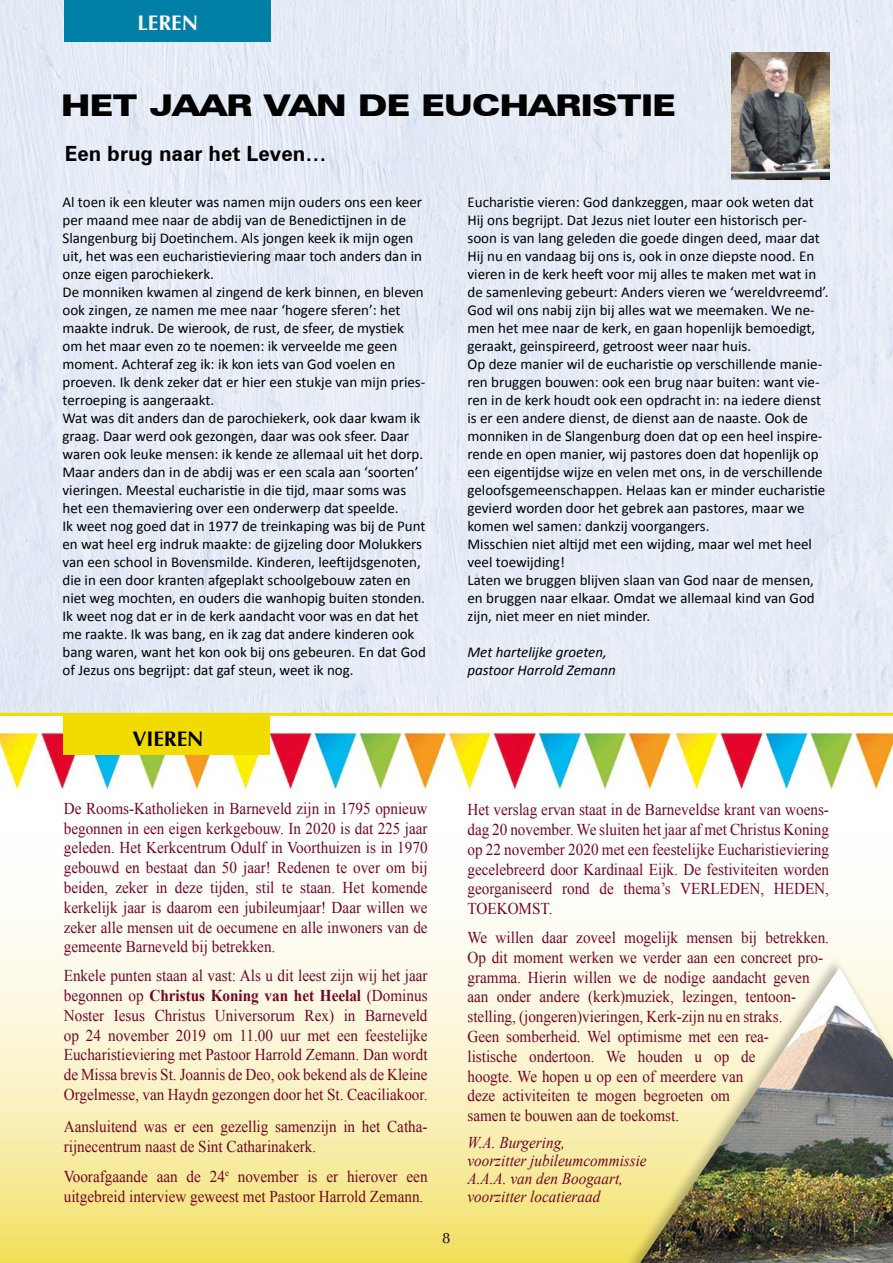
<style>
.page{position:relative;width:893px;height:1263px;background:#fff}
.page>*{position:absolute;margin:0;border:0;box-sizing:border-box;transform-origin:0 0}
.t1{font:900 expanded 30px "Zurich BT";color:#000}
.t2{font:700 21px "Zurich BT";color:#000}
.t3{font:700 21px "Optima";color:#000}
.t4{font:700 21px "Optima";color:#fff}
.t5{font:16.5px/19.8px "Times New Roman";color:#720526;text-align:justify;scale:.92 1}
.t6{font:italic 16.5px/18px "Times New Roman";color:#720526;scale:.92 1}
.t7{font:15px/18px "Calibri";color:#000}
.t8{font:italic 15px/18px "Calibri";color:#000}
.t9{font:15px "Optima";color:#000}
.s1{font-weight:700}
</style>
<div class="page">
<svg style="left:0;top:791px;width:893px;height:472px"></svg>
<div style="left:0;top:0;width:893px;height:713px;background:#e6ecf6"></div>
<img style="left:731px;top:52px;width:98px;height:127px">
<div style="left:65px;top:0;width:206px;height:41px;background:#0080a7"></div>
<img style="left:674px;top:727px;width:219px;height:63px">
<img style="left:449px;top:728px;width:222px;height:62px">
<img style="left:0;top:727px;width:448px;height:63px">
<div style="left:64px;top:716px;width:206px;height:38px;background:#f2dc00"></div>
<hr style="left:0;top:713px;width:893px;height:3px;background:#f2dc00">
<div style="left:625px;top:956px;width:268px;height:307px;background:#000;opacity:.25"></div>
<img style="left:640px;top:967px;width:253px;height:296px">
<h2 class="t4" style="left:137px;top:11px;width:62px">LEREN</h2>
<h1 class="t1" style="left:62px;top:88px;width:616px">HET JAAR VAN DE EUCHARISTIE</h1>
<h2 class="t2" style="left:65px;top:141px;width:263px">Een brug naar het Leven…</h2>
<p class="t7" style="left:62px;top:193px;width:365px">Al toen ik een kleuter was namen mijn ouders ons een keer per maand mee naar de abdij van de Benedictijnen in de Slangenburg bij Doetinchem. Als jongen keek ik mijn ogen uit, het was een eucharistieviering maar toch anders dan in onze eigen parochiekerk.<br>De monniken kwamen al zingend de kerk binnen, en bleven ook zingen, ze namen me mee naar ‘hogere sferen’: het maakte indruk. De wierook, de rust, de sfeer, de mystiek om het maar even zo te noemen: ik verveelde me geen moment. Achteraf zeg ik: ik kon iets van God voelen en proeven. Ik denk zeker dat er hier een stukje van mijn pries&shy;terroeping is aangeraakt.<br>Wat was dit anders dan de parochiekerk, ook daar kwam ik graag. Daar werd ook gezongen, daar was ook sfeer. Daar waren ook leuke mensen: ik kende ze allemaal uit het dorp.<br>Maar anders dan in de abdij was er een scala aan ‘soorten’ vieringen. Meestal eucharistie in die tijd, maar soms was het een themaviering over een onderwerp dat speelde.<br>Ik weet nog goed dat in 1977 de treinkaping was bij de Punt en wat heel erg indruk maakte: de gijzeling door Molukkers van een school in Bovensmilde. Kinderen, leeftijdsgenoten, die in een door kranten afgeplakt schoolgebouw zaten en niet weg mochten, en ouders die wanhopig buiten stonden.<br>Ik weet nog dat er in de kerk aandacht voor was en dat het me raakte. Ik was bang, en ik zag dat andere kinderen ook bang waren, want het kon ook bij ons gebeuren. En dat God of Jezus ons begrijpt: dat gaf steun, weet ik nog.</p>
<p class="t7" style="left:467px;top:193px;width:363px">Eucharistie vieren: God dankzeggen, maar ook weten dat Hij ons begrijpt. Dat Jezus niet louter een historisch per&shy;soon is van lang geleden die goede dingen deed, maar dat Hij nu en vandaag bij ons is, ook in onze diepste nood. En vieren in de kerk heeft voor mij alles te maken met wat in de samenleving gebeurt: Anders vieren we ‘wereldvreemd’.<br>God wil ons nabij zijn bij alles wat we meemaken. We ne&shy;men het mee naar de kerk, en gaan hopenlijk bemoedigt, geraakt, geinspireerd, getroost weer naar huis.<br>Op deze manier wil de eucharistie op verschillende manie&shy;ren bruggen bouwen: ook een brug naar buiten: want vie&shy;ren in de kerk houdt ook een opdracht in: na iedere dienst is er een andere dienst, de dienst aan de naaste. Ook de monniken in de Slangenburg doen dat op een heel inspire&shy;rende en open manier, wij pastores doen dat hopenlijk op een eigentijdse wijze en velen met ons, in de verschillende geloofsgemeenschappen. Helaas kan er minder eucharistie gevierd worden door het gebrek aan pastores, maar we komen wel samen: dankzij voorgangers.<br>Misschien niet altijd met een wijding, maar wel met heel veel toewijding!<br>Laten we bruggen blijven slaan van God naar de mensen, en bruggen naar elkaar. Omdat we allemaal kind van God zijn, niet meer en niet minder.</p>
<p class="t8" style="left:467px;top:642px;width:150px">Met hartelijke groeten, pastoor Harrold Zemann</p>
<h2 class="t3" style="left:132px;top:726px;width:73px">VIEREN</h2>
<p class="t5" style="left:64px;top:798px;width:397px">De Rooms-Katholieken in Barneveld zijn in 1795 opnieuw begonnen in een eigen kerkgebouw. In 2020 is dat 225 jaar geleden. Het Kerkcentrum Odulf in Voorthuizen is in 1970 gebouwd en bestaat dan 50 jaar! Redenen te over om bij beiden, zeker in deze tijden, stil te staan. Het komende kerkelijk jaar is daarom een jubileumjaar! Daar willen we zeker alle mensen uit de oecumene en alle inwoners van de gemeente Barneveld bij betrekken.</p>
<p class="t5" style="left:64px;top:965px;width:397px">Enkele punten staan al vast: Als u dit leest zijn wij het jaar begonnen op <span class="s1">Christus Koning van het Heelal</span> (Dominus Noster Iesus Christus Universorum Rex) in Barneveld op 24 november 2019 om 11.00 uur met een feestelijke Eucharistieviering met Pastoor Harrold Zemann. Dan wordt de Missa brevis St. Joannis de Deo, ook bekend als de Kleine Orgelmesse, van Haydn gezongen door het St. Ceaciliakoor.</p>
<p class="t5" style="left:64px;top:1116px;width:397px">Aansluitend was er een gezellig samenzijn in het Catha&shy;rijnecentrum naast de Sint Catharinakerk.</p>
<p class="t5" style="left:64px;top:1166px;width:397px">Voorafgaande aan de 24<sup>e</sup> november is er hierover een uitgebreid interview geweest met Pastoor Harrold Zemann.</p>
<p class="t9" style="left:442px;top:1229px;width:10px">8</p>
<p class="t5" style="left:467px;top:799px;width:395px">Het verslag ervan staat in de Barneveldse krant van woens&shy;dag 20 november. We sluiten het jaar af met Christus Koning op 22 november 2020 met een feestelijke Eucharistieviering gecelebreerd door Kardinaal Eijk. De festiviteiten worden georganiseerd rond de thema’s VERLEDEN, HEDEN, TOEKOMST.</p>
<p class="t5" style="left:467px;top:927px;width:395px;text-align:left">We willen daar zoveel mogelijk mensen bij betrekken.<br>Op dit moment werken we verder aan een concreet pro&shy;gramma. Hierin willen we de nodige aandacht geven aan onder andere (kerk)muziek, lezingen, tentoon&shy;stelling, (jongeren)vieringen, Kerk-zijn nu en straks.<br>Geen somberheid. Wel optimisme met een rea-<br>listische ondertoon. We houden u op de<br>hoogte. We hopen u op een of meerdere van<br>deze activiteiten te mogen begroeten om<br>samen te bouwen aan de toekomst.</p>
<p class="t6" style="left:467px;top:1133px;width:196px">W.A. Burgering,<br>voorzitter jubileumcommissie<br>A.A.A. van den Boogaart, voorzitter locatieraad</p>
</div>
